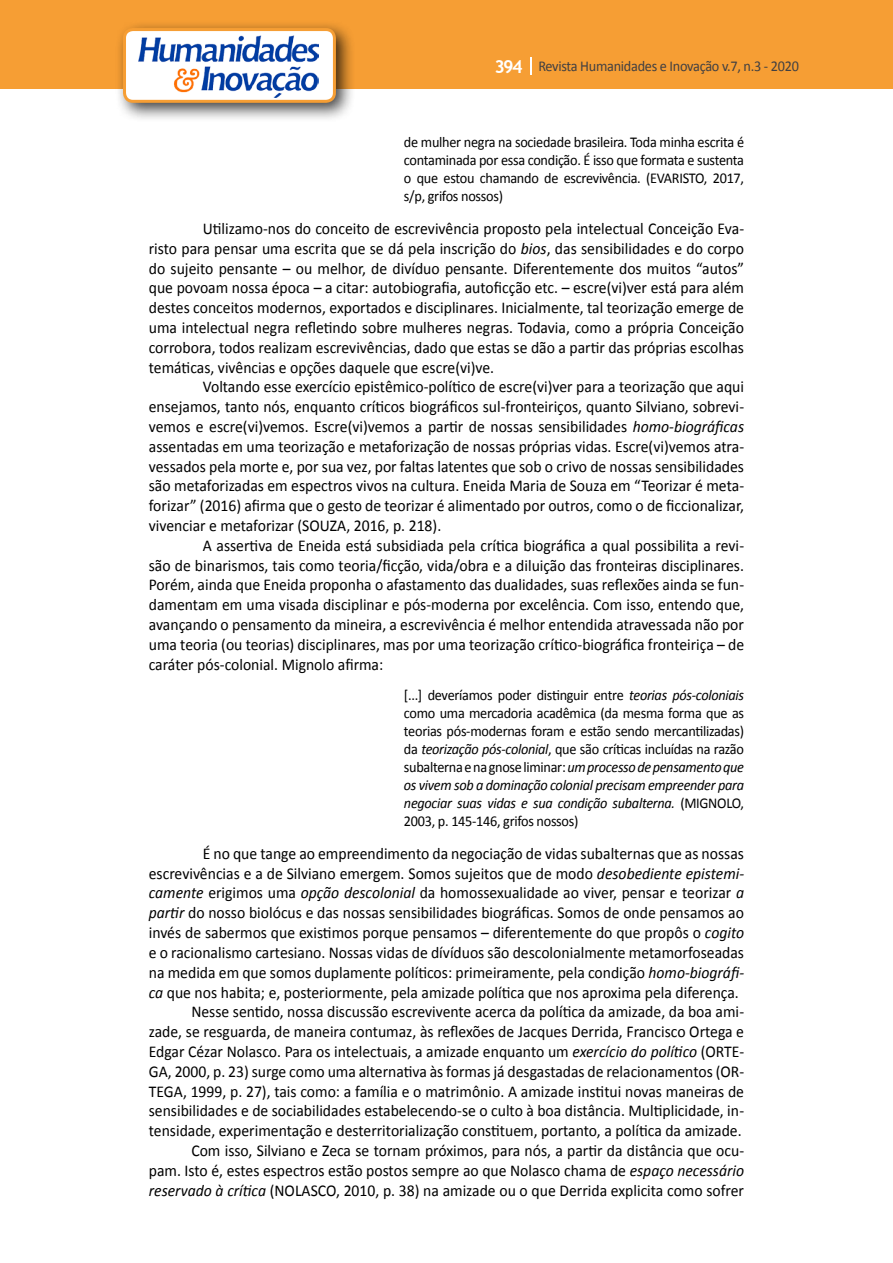
<style>
.page{position:relative;width:893px;height:1263px;background:#fff}
.page>*{position:absolute;margin:0;border:0;box-sizing:border-box;transform-origin:0 0}
.t1{font:16.5px/19.8px "Calibri";color:#000;text-align:justify;scale:.95 1}
.t2{font:15px/18px "Calibri";letter-spacing:-.02em;color:#000;text-align:justify;scale:.95 1}
.t3{font:15px "Calibri";letter-spacing:-.02em;color:#414042;scale:.95 1}
.s1{font-family:"Trebuchet MS";font-weight:700;font-size:18px;color:#fff}
.s2{font-style:italic}
</style>
<div class="page">
<div style="left:0;top:0;width:893px;height:88px;background:#f69e34"></div>
<svg style="left:530px;top:57px;width:2px;height:18px"></svg>
<div style="left:115px;top:20px;width:241px;height:103px;background:#000;opacity:.75"></div>
<div style="left:125px;top:30px;width:209px;height:71px;background:#fff;border-radius:9px"></div>
<img style="left:138px;top:35px;width:181px;height:62px">
<div style="left:123px;top:28px;width:213px;height:75px;border:3px solid #f69e34;border-radius:9px"></div>
<p class="t3" style="left:495px;top:57px;width:322px"><span class="s1">394</span> Revista Humanidades e Inovação v.7, n.3 - 2020</p>
<p class="t2" style="left:404px;top:133px;width:360px">de mulher negra na sociedade brasileira. Toda minha escrita é contaminada por essa condição. É isso que formata e sustenta o que estou chamando de escrevivência. (EVARISTO, 2017, s/p, grifos nossos)</p>
<p class="t1" style="left:149px;top:219px;width:628px;text-indent:54px">Utilizamo-nos do conceito de escrevivência proposto pela intelectual Conceição Eva&shy;risto para pensar uma escrita que se dá pela inscrição do <span class="s2">bios</span>, das sensibilidades e do corpo do sujeito pensante – ou melhor, de divíduo pensante. Diferentemente dos muitos “autos” que povoam nossa época – a citar: autobiografia, autoficção etc. – escre(vi)ver está para além destes conceitos modernos, exportados e disciplinares. Inicialmente, tal teorização emerge de uma intelectual negra refletindo sobre mulheres negras. Todavia, como a própria Conceição corrobora, todos realizam escrevivências, dado que estas se dão a partir das próprias escolhas temáticas, vivências e opções daquele que escre(vi)ve.</p>
<p class="t1" style="left:149px;top:377px;width:628px;text-indent:54px">Voltando esse exercício epistêmico-político de escre(vi)ver para a teorização que aqui ensejamos, tanto nós, enquanto críticos biográficos sul-fronteiriços, quanto Silviano, sobrevi&shy;vemos e escre(vi)vemos. Escre(vi)vemos a partir de nossas sensibilidades <span class="s2">homo-biográficas </span>assentadas em uma teorização e metaforização de nossas próprias vidas. Escre(vi)vemos atra&shy;vessados pela morte e, por sua vez, por faltas latentes que sob o crivo de nossas sensibilidades são metaforizadas em espectros vivos na cultura. Eneida Maria de Souza em “Teorizar é meta&shy;forizar” (2016) afirma que o gesto de teorizar é alimentado por outros, como o de ficcionalizar, vivenciar e metaforizar (SOUZA, 2016, p. 218).</p>
<p class="t1" style="left:149px;top:535px;width:628px;text-indent:54px">A assertiva de Eneida está subsidiada pela crítica biográfica a qual possibilita a revi&shy;são de binarismos, tais como teoria/ficção, vida/obra e a diluição das fronteiras disciplinares.<br>Porém, ainda que Eneida proponha o afastamento das dualidades, suas reflexões ainda se fun&shy;damentam em uma visada disciplinar e pós-moderna por excelência. Com isso, entendo que, avançando o pensamento da mineira, a escrevivência é melhor entendida atravessada não por uma teoria (ou teorias) disciplinares, mas por uma teorização crítico-biográfica fronteiriça – de caráter pós-colonial. Mignolo afirma:</p>
<p class="t2" style="left:404px;top:686px;width:360px">[...] deveríamos poder distinguir entre <span class="s2">teorias pós-coloniais </span>como uma mercadoria acadêmica (da mesma forma que as teorias pós-modernas foram e estão sendo mercantilizadas) da <span class="s2">teorização pós-colonial</span>, que são críticas incluídas na razão subalterna e na gnose liminar: <span class="s2">um processo de pensamento que os vivem sob a dominação colonial precisam empreender para negociar suas vidas e sua condição subalterna.</span> (MIGNOLO, 2003, p. 145-146, grifos nossos)</p>
<p class="t1" style="left:203px;top:843px;width:571px">É no que tange ao empreendimento da negociação de vidas subalternas que as nossas</p>
<p class="t1" style="left:149px;top:863px;width:628px">escrevivências e a de Silviano emergem. Somos sujeitos que de modo <span class="s2">desobediente epistemi-</span></p>
<p class="t1" style="left:149px;top:883px;width:628px"><span class="s2">camente</span> erigimos uma <span class="s2">opção descolonial</span> da homossexualidade ao viver, pensar e teorizar <span class="s2">a</span></p>
<p class="t1" style="left:149px;top:903px;width:628px"><span class="s2">partir</span> do nosso biolócus e das nossas sensibilidades biográficas. Somos de onde pensamos ao</p>
<p class="t1" style="left:149px;top:923px;width:628px">invés de sabermos que existimos porque pensamos – diferentemente do que propôs o <span class="s2">cogito</span></p>
<p class="t1" style="left:149px;top:942px;width:628px">e o racionalismo cartesiano. Nossas vidas de dívíduos são descolonialmente metamorfoseadas</p>
<p class="t1" style="left:149px;top:962px;width:628px">na medida em que somos duplamente políticos: primeiramente, pela condição <span class="s2">homo-biográfi-</span></p>
<p class="t1" style="left:149px;top:982px;width:623px"><span class="s2">ca</span> que nos habita; e, posteriormente, pela amizade política que nos aproxima pela diferença.</p>
<p class="t1" style="left:191px;top:1002px;width:583px">Nesse sentido, nossa discussão escrevivente acerca da política da amizade, da boa ami-</p>
<p class="t1" style="left:149px;top:1022px;width:628px">zade, se resguarda, de maneira contumaz, às reflexões de Jacques Derrida, Francisco Ortega e</p>
<p class="t1" style="left:149px;top:1041px;width:628px">Edgar Cézar Nolasco. Para os intelectuais, a amizade enquanto um <span class="s2">exercício do político</span> (ORTE-</p>
<p class="t1" style="left:149px;top:1061px;width:628px">GA, 2000, p. 23) surge como uma alternativa às formas já desgastadas de relacionamentos (OR-</p>
<p class="t1" style="left:149px;top:1081px;width:628px">TEGA, 1999, p. 27), tais como: a família e o matrimônio. A amizade institui novas maneiras de</p>
<p class="t1" style="left:149px;top:1101px;width:628px">sensibilidades e de sociabilidades estabelecendo-se o culto à boa distância. Multiplicidade, in-</p>
<p class="t1" style="left:149px;top:1121px;width:626px">tensidade, experimentação e desterritorialização constituem, portanto, a política da amizade.</p>
<p class="t1" style="left:191px;top:1140px;width:583px">Com isso, Silviano e Zeca se tornam próximos, para nós, a partir da distância que ocu-</p>
<p class="t1" style="left:149px;top:1160px;width:628px">pam. Isto é, estes espectros estão postos sempre ao que Nolasco chama de <span class="s2">espaço necessário</span></p>
<p class="t1" style="left:149px;top:1180px;width:628px"><span class="s2">reservado à crítica</span> (NOLASCO, 2010, p. 38) na amizade ou o que Derrida explicita como sofrer</p>
</div>
